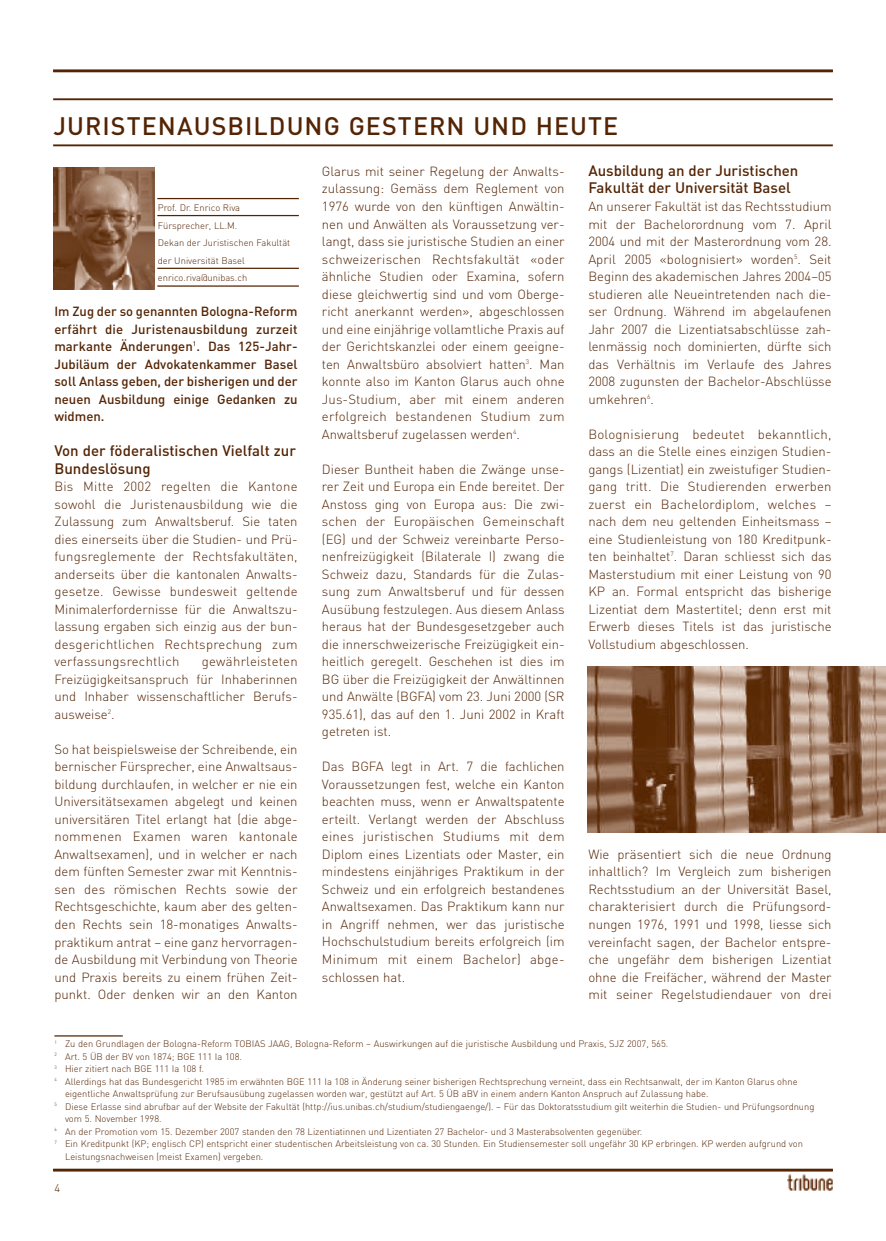
<style>
.page{position:relative;width:886px;height:1241px;background:#fff}
.page>*{position:absolute;margin:0;border:0;box-sizing:border-box;transform-origin:0 0}
.t1{font:500 25px "DIN";letter-spacing:.04em;color:#542404}
.t2{font:500 15px/17.5px "DIN";color:#542404}
.t3{font:300 13.12px/17.5px "DIN";color:#542404;text-align:justify}
.t4{font:500 13.12px/17.5px "DIN";color:#542404;text-align:justify}
.t5{font:300 11.25px "DIN";color:#542404}
.t6{font:300 9.38px/17.5px "DIN";color:#542404}
</style>
<div class="page">
<img style="left:788px;top:1174px;width:45px;height:17px">
<hr style="left:53px;top:70px;width:780px;height:2px;background:#542404">
<hr style="left:53px;top:1168px;width:780px;height:3px;background:#542404">
<hr style="left:53px;top:144px;width:780px;height:2px;background:#542404">
<hr style="left:53px;top:98px;width:780px;height:2px;background:#542404">
<hr style="left:54px;top:1035px;width:69px;height:1px;background:#542404">
<img style="left:587px;top:666px;width:299px;height:166px">
<img style="left:53px;top:167px;width:101px;height:122px">
<hr style="left:157px;top:198px;width:142px;height:1px;background:#542404">
<hr style="left:157px;top:215px;width:142px;height:1px;background:#542404">
<hr style="left:157px;top:268px;width:142px;height:1px;background:#542404">
<hr style="left:157px;top:285px;width:142px;height:1px;background:#542404">
<h1 class="t1" style="left:53px;top:117px;width:566px">JURISTENAUSBILDUNG GESTERN UND HEUTE</h1>
<p class="t6" style="left:158px;top:200px;width:134px">Prof. Dr. Enrico Riva<br>Fürsprecher, LL.M.<br>Dekan der Juristischen Fakultät der Universität Basel enrico.riva@unibas.ch</p>
<p class="t4" style="left:54px;top:304px;width:245px">Im Zug der so genannten Bologna-Reform erfährt die Juristenausbildung zurzeit markante Änderungen<sup>1</sup>. Das 125-Jahr-Jubiläum der Advokatenkammer Basel soll Anlass geben, der bisherigen und der neuen Ausbildung einige Gedanken zu widmen.</p>
<p class="t2" style="left:54px;top:443px;width:243px">Von der föderalistischen Vielfalt zur<br>Bundeslösung</p>
<p class="t3" style="left:54px;top:479px;width:245px">Bis Mitte 2002 regelten die Kantone sowohl die Juristenausbildung wie die Zulassung zum Anwaltsberuf. Sie taten dies einerseits über die Studien- und Prü&shy;fungsreglemente der Rechtsfakultäten, anderseits über die kantonalen Anwalts&shy;gesetze. Gewisse bundesweit geltende Minimalerfordernisse für die Anwaltszu&shy;lassung ergaben sich einzig aus der bun&shy;desgerichtlichen Rechtsprechung zum verfassungsrechtlich</p>
<p class="t3" style="left:54px;top:654px;width:245px;text-indent:147px">gewährleisteten Freizügigkeitsanspruch für Inhaberinnen und Inhaber wissenschaftlicher Berufs&shy;ausweise<sup>2</sup>.</p>
<p class="t3" style="left:54px;top:741px;width:245px">So hat beispielsweise der Schreibende, ein bernischer Fürsprecher, eine Anwaltsaus&shy;bildung durchlaufen, in welcher er nie ein Universitätsexamen abgelegt und keinen universitären Titel erlangt hat (die abge&shy;nommenen Examen waren kantonale Anwaltsexamen), und in welcher er nach dem fünften Semester zwar mit Kenntnis&shy;sen des römischen Rechts sowie der Rechtsgeschichte, kaum aber des gelten&shy;den Rechts sein 18-monatiges Anwalts&shy;praktikum antrat – eine ganz hervorragen&shy;de Ausbildung mit Verbindung von Theorie und Praxis bereits zu einem frühen Zeit&shy;punkt. Oder denken wir an den Kanton</p>
<p class="t3" style="left:322px;top:164px;width:244px">Glarus mit seiner Regelung der Anwalts&shy;zulassung: Gemäss dem Reglement von 1976 wurde von den künftigen Anwältin&shy;nen und Anwälten als Voraussetzung ver&shy;langt, dass sie juristische Studien an einer schweizerischen Rechtsfakultät «oder ähnliche Studien oder Examina, sofern diese gleichwertig sind und vom Oberge&shy;richt anerkannt werden», abgeschlossen und eine einjährige vollamtliche Praxis auf der Gerichtskanzlei oder einem geeigne&shy;ten Anwaltsbüro absolviert hatten<sup>3</sup>. Man konnte also im Kanton Glarus auch ohne Jus-Studium, aber mit einem anderen erfolgreich bestandenen Studium zum Anwaltsberuf zugelassen werden<sup>4</sup>.</p>
<p class="t3" style="left:322px;top:461px;width:244px">Dieser Buntheit haben die Zwänge unse&shy;rer Zeit und Europa ein Ende bereitet. Der Anstoss ging von Europa aus: Die zwi&shy;schen der Europäischen Gemeinschaft (EG) und der Schweiz vereinbarte Perso&shy;nenfreizügigkeit (Bilaterale I) zwang die Schweiz dazu, Standards für die Zulas&shy;sung zum Anwaltsberuf und für dessen Ausübung festzulegen. Aus diesem Anlass heraus hat der Bundesgesetzgeber auch die innerschweizerische Freizügigkeit ein&shy;heitlich geregelt. Geschehen ist dies im BG über die Freizügigkeit der Anwältinnen und Anwälte (BGFA) vom 23. Juni 2000 (SR 935.61), das auf den 1. Juni 2002 in Kraft getreten ist.</p>
<p class="t3" style="left:322px;top:759px;width:244px">Das BGFA legt in Art. 7 die fachlichen Voraussetzungen fest, welche ein Kanton beachten muss, wenn er Anwaltspatente erteilt. Verlangt werden der Abschluss eines juristischen Studiums mit dem Diplom eines Lizentiats oder Master, ein mindestens einjähriges Praktikum in der Schweiz und ein erfolgreich bestandenes Anwaltsexamen. Das Praktikum kann nur in Angriff nehmen, wer das juristische Hochschulstudium bereits erfolgreich (im Minimum mit einem Bachelor) abge&shy;schlossen hat.</p>
<p class="t2" style="left:588px;top:163px;width:212px">Ausbildung an der Juristischen<br>Fakultät der Universität Basel</p>
<p class="t3" style="left:588px;top:199px;width:245px">An unserer Fakultät ist das Rechtsstudium mit der Bachelorordnung vom 7. April 2004 und mit der Masterordnung vom 28.<br>April 2005 «bolognisiert» worden<sup>5</sup>. Seit Beginn des akademischen Jahres 2004–05 studieren alle Neueintretenden nach die&shy;ser Ordnung. Während im abgelaufenen Jahr 2007 die Lizentiatsabschlüsse zah&shy;lenmässig noch dominierten, dürfte sich das Verhältnis im Verlaufe des Jahres 2008 zugunsten der Bachelor-Abschlüsse umkehren<sup>6</sup>.</p>
<p class="t3" style="left:588px;top:426px;width:245px">Bolognisierung bedeutet bekanntlich, dass an die Stelle eines einzigen Studien&shy;gangs (Lizentiat) ein zweistufiger Studien&shy;gang tritt. Die Studierenden erwerben zuerst ein Bachelordiplom, welches – nach dem neu geltenden Einheitsmass – eine Studienleistung von 180 Kreditpunk&shy;ten beinhaltet<sup>7</sup>. Daran schliesst sich das Masterstudium mit einer Leistung von 90<br>KP an. Formal entspricht das bisherige Lizentiat dem Mastertitel; denn erst mit Erwerb dieses Titels ist das juristische Vollstudium abgeschlossen.</p>
<p class="t3" style="left:588px;top:846px;width:245px">Wie präsentiert sich die neue Ordnung inhaltlich? Im Vergleich zum bisherigen Rechtsstudium an der Universität Basel, charakterisiert durch die Prüfungsord&shy;nungen 1976, 1991 und 1998, liesse sich vereinfacht sagen, der Bachelor entspre&shy;che ungefähr dem bisherigen Lizentiat ohne die Freifächer, während der Master mit seiner Regelstudiendauer von drei</p>
<p class="t6" style="left:54px;top:1036px;width:615px"><sup>1</sup> Zu den Grundlagen der Bologna-Reform TOBIAS JAAG, Bologna-Reform – Auswirkungen auf die juristische Ausbildung und Praxis, SJZ 2007, 565.</p>
<p class="t6" style="left:54px;top:1048px;width:189px"><sup>2</sup> Art. 5 ÜB der BV von 1874; BGE 111 Ia 108.</p>
<p class="t6" style="left:54px;top:1061px;width:151px"><sup>3</sup> Hier zitiert nach BGE 111 Ia 108 f.</p>
<p class="t6" style="left:54px;top:1073px;width:745px"><sup>4</sup> Allerdings hat das Bundesgericht 1985 im erwähnten BGE 111 Ia 108 in Änderung seiner bisherigen Rechtsprechung verneint, dass ein Rechtsanwalt, der im Kanton Glarus ohne</p>
<p class="t6" style="left:65px;top:1086px;width:645px">eigentliche Anwaltsprüfung zur Berufsausübung zugelassen worden war, gestützt auf Art. 5 ÜB aBV in einem andern Kanton Anspruch auf Zulassung habe.</p>
<p class="t6" style="left:54px;top:1098px;width:761px"><sup>5</sup> Diese Erlasse sind abrufbar auf der Website der Fakultät (http://ius.unibas.ch/studium/studiengaenge/). – Für das Doktoratsstudium gilt weiterhin die Studien- und Prüfungsordnung</p>
<p class="t6" style="left:65px;top:1111px;width:98px">vom 5. November 1998.</p>
<p class="t6" style="left:54px;top:1123px;width:589px"><sup>6</sup> An der Promotion vom 15. Dezember 2007 standen den 78 Lizentiatinnen und Lizentiaten 27 Bachelor- und 3 Masterabsolventen gegenüber.</p>
<p class="t6" style="left:54px;top:1136px;width:750px"><sup>7</sup> Ein Kreditpunkt (KP; englisch CP) entspricht einer studentischen Arbeitsleistung von ca. 30 Stunden. Ein Studiensemester soll ungefähr 30 KP erbringen. KP werden aufgrund von</p>
<p class="t6" style="left:65px;top:1148px;width:200px">Leistungsnachweisen (meist Examen) vergeben.</p>
<p class="t5" style="left:54px;top:1183px;width:7px">4</p>
</div>
